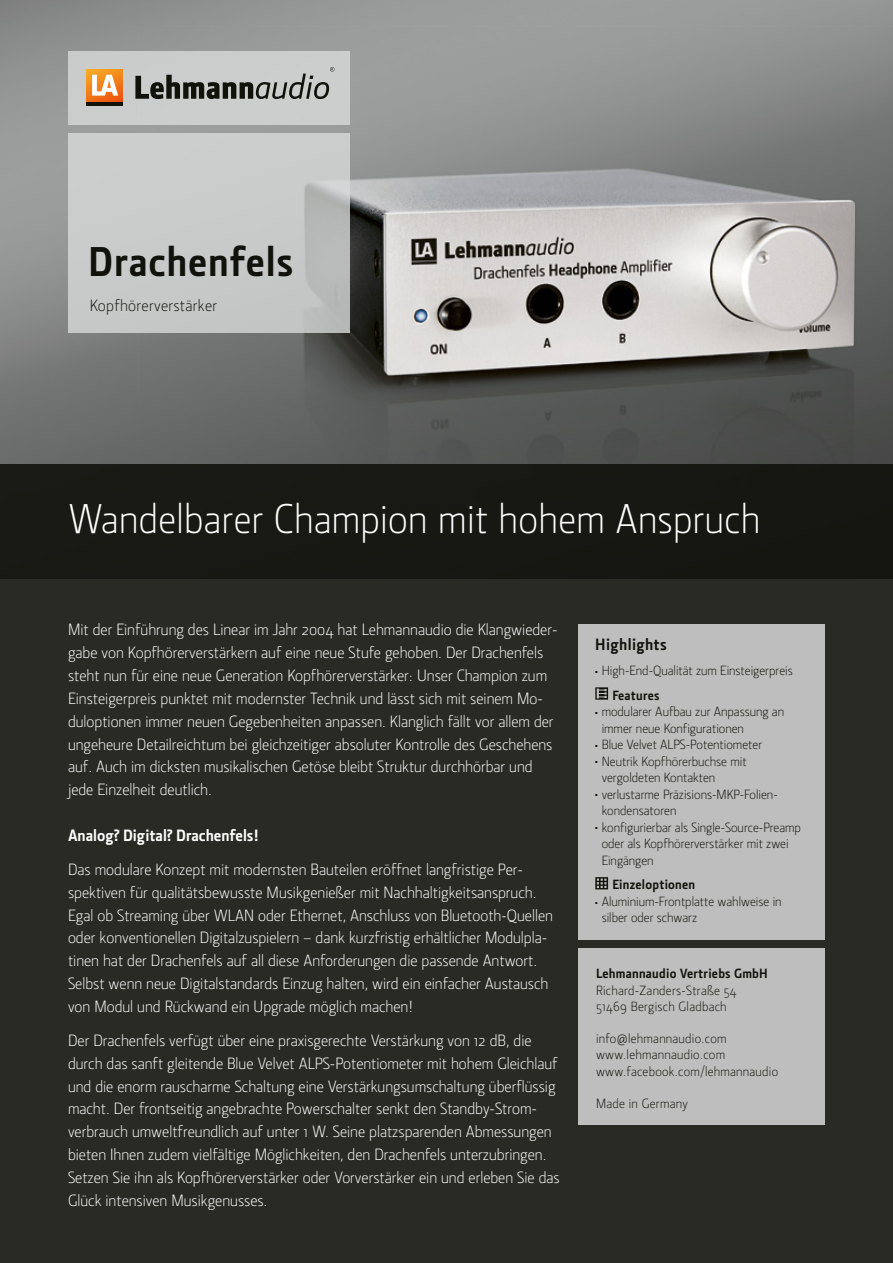
<style>
.page{position:relative;width:893px;height:1263px;background:#fff}
.page>*{position:absolute;margin:0;border:0;box-sizing:border-box;transform-origin:0 0}
.t1{font:300 42px "Section";letter-spacing:.01em;color:#fff}
.t2{font:700 42px "Section";letter-spacing:.02em;color:#12120d}
.t3{font:300 16.5px/22.8px "Section";color:#fff}
.t4{font:700 16.5px "Section";color:#fff}
.t5{font:300 16.5px "Section";letter-spacing:.02em;color:#12120d}
.t6{font:700 16.5px "Section";letter-spacing:.02em;color:#12120d}
.t7{font:300 13.5px/16.5px "Section";color:#12120d}
.t8{font:300 13.5px/16.2px "Section";letter-spacing:.02em;color:#12120d}
.t9{font:700 13.5px "Section";letter-spacing:.02em;color:#12120d}
.t10{font:300 4.05px "Section";color:#12120d}
.t11{font:300 3.9px "Section";color:#12120d}
</style>
<div class="page">
<img style="left:0;top:0;width:893px;height:464px">
<div style="left:0;top:464px;width:893px;height:799px;background:linear-gradient(to bottom,#21211c,#2e2e29)"></div>
<div style="left:68px;top:134px;width:282px;height:199px;background:linear-gradient(to right,#cdcfce,#c1c3c3)"></div>
<div style="left:68px;top:51px;width:282px;height:74px;background:#cbcdcd"></div>
<svg style="left:86px;top:69px;width:37px;height:32px"></svg>
<svg style="left:92px;top:75px;width:26px;height:21px"></svg>
<svg style="left:135px;top:67px;width:199px;height:32px"></svg>
<hr style="left:86px;top:102px;width:37px;height:4px;background:#12120d">
<div style="left:579px;top:624px;width:246px;height:315px;background:#bdbebd"></div>
<svg style="left:595px;top:687px;width:13px;height:13px"></svg>
<svg style="left:595px;top:877px;width:13px;height:12px"></svg>
<div style="left:579px;top:948px;width:246px;height:177px;background:#bdbebd"></div>
<h1 class="t2" style="left:88px;top:238px;width:207px">Drachenfels</h1>
<p class="t5" style="left:90px;top:297px;width:129px">Kopfhörerverstärker</p>
<h1 class="t1" style="left:68px;top:495px;width:694px">Wandelbarer Champion mit hohem Anspruch</h1>
<p class="t3" style="left:68px;top:618px;width:491px">Mit der Einführung des Linear im Jahr 2004 hat Lehmannaudio die Klangwieder&shy;gabe von Kopfhörerverstärkern auf eine neue Stufe gehoben. Der Drachenfels steht nun für eine neue Generation Kopfhörerverstärker: Unser Champion zum Einsteigerpreis punktet mit modernster Technik und lässt sich mit seinem Mo&shy;duloptionen immer neuen Gegebenheiten anpassen. Klanglich fällt vor allem der ungeheure Detailreichtum bei gleichzeitiger absoluter Kontrolle des Geschehens auf. Auch im dicksten musikalischen Getöse bleibt Struktur durchhörbar und jede Einzelheit deutlich.</p>
<p class="t4" style="left:68px;top:825px;width:193px">Analog? Digital? Drachenfels!</p>
<p class="t3" style="left:68px;top:858px;width:486px">Das modulare Konzept mit modernsten Bauteilen eröffnet langfristige Per&shy;spektiven für qualitätsbewusste Musikgenießer mit Nachhaltigkeitsanspruch.<br>Egal ob Streaming über WLAN oder Ethernet, Anschluss von Bluetooth-Quellen oder konventionellen Digitalzuspielern – dank kurzfristig erhältlicher Modulpla&shy;tinen hat der Drachenfels auf all diese Anforderungen die passende Antwort.<br>Selbst wenn neue Digitalstandards Einzug halten, wird ein einfacher Austausch von Modul und Rückwand ein Upgrade möglich machen!</p>
<p class="t3" style="left:68px;top:1029px;width:493px">Der Drachenfels verfügt über eine praxisgerechte Verstärkung von 12 dB, die durch das sanft gleitende Blue Velvet ALPS-Potentiometer mit hohem Gleichlauf und die enorm rauscharme Schaltung eine Verstärkungsumschaltung überflüssig macht. Der frontseitig angebrachte Powerschalter senkt den Standby-Strom&shy;verbrauch umweltfreundlich auf unter 1 W. Seine platzsparenden Abmessungen bieten Ihnen zudem vielfältige Möglichkeiten, den Drachenfels unterzubringen.<br>Setzen Sie ihn als Kopfhörerverstärker oder Vorverstärker ein und erleben Sie das Glück intensiven Musikgenusses.</p>
<p class="t6" style="left:595px;top:635px;width:73px">Highlights</p>
<p class="t10" style="left:595px;top:669px;width:4px">≠</p>
<p class="t7" style="left:602px;top:662px;width:193px">High-End-Qualität zum Einsteigerpreis</p>
<p class="t9" style="left:612px;top:687px;width:49px">Features</p>
<p class="t10" style="left:595px;top:710px;width:4px">≠</p>
<p class="t7" style="left:602px;top:703px;width:184px">modularer Aufbau zur Anpassung an immer neue Konfigurationen</p>
<p class="t10" style="left:595px;top:743px;width:4px">≠</p>
<p class="t7" style="left:602px;top:736px;width:162px">Blue Velvet ALPS-Potentiometer</p>
<p class="t10" style="left:595px;top:760px;width:4px">≠</p>
<p class="t7" style="left:602px;top:753px;width:146px">Neutrik Kopfhörerbuchse mit vergoldeten Kontakten</p>
<p class="t10" style="left:595px;top:793px;width:4px">≠</p>
<p class="t7" style="left:602px;top:786px;width:176px">verlustarme Präzisions-MKP-Folien&shy;kondensatoren</p>
<p class="t10" style="left:595px;top:826px;width:4px">≠</p>
<p class="t7" style="left:602px;top:819px;width:201px">konfigurierbar als Single-Source-Preamp oder als Kopfhörerverstärker mit zwei<br>Eingängen</p>
<p class="t9" style="left:612px;top:877px;width:84px">Einzeloptionen</p>
<p class="t11" style="left:595px;top:900px;width:4px">≠</p>
<p class="t7" style="left:602px;top:893px;width:181px">Aluminium-Frontplatte wahlweise in silber oder schwarz</p>
<p class="t9" style="left:596px;top:966px;width:173px">Lehmannaudio Vertriebs GmbH</p>
<p class="t8" style="left:596px;top:982px;width:142px">Richard-Zanders-Straße 54<br>51469 Bergisch Gladbach</p>
<p class="t8" style="left:596px;top:1031px;width:184px">info@lehmannaudio.com www.lehmannaudio.com www.facebook.com/lehmannaudio</p>
<p class="t8" style="left:596px;top:1095px;width:93px">Made in Germany</p>
</div>
